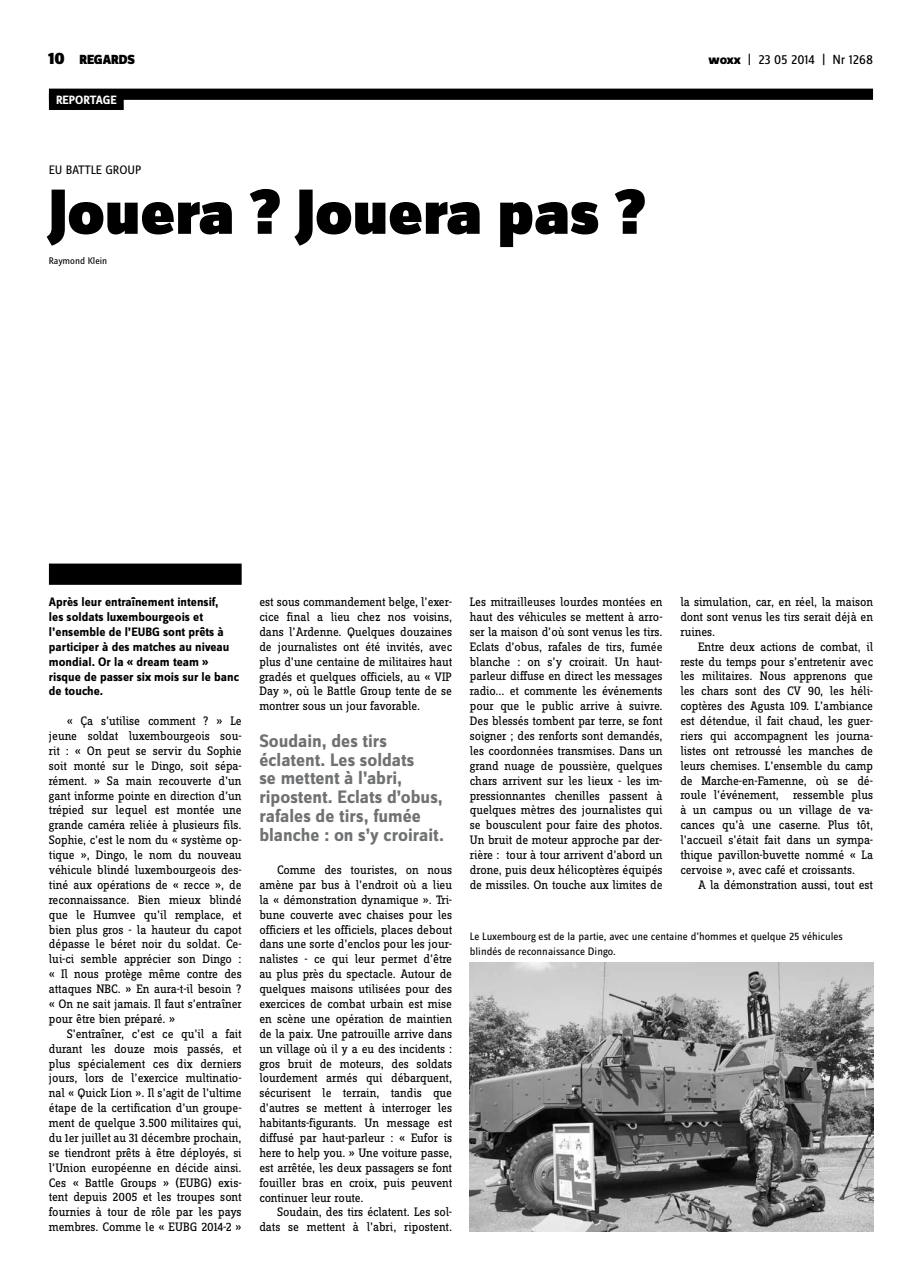
<style>
.page{position:relative;width:922px;height:1276px;background:#fff}
.page>*{position:absolute;margin:0;border:0;box-sizing:border-box;transform-origin:0 0}
.t1{font:900 66.25px "Zine Sans Dis";color:#000}
.t2{font:700 18.75px/18.8px "Zine Sans Dis";color:#707172}
.t3{font:13.75px "Zine Sans Dis";letter-spacing:-.01em;color:#000}
.t4{font:900 13.75px "Zine Sans Dis";letter-spacing:-.01em;color:#000}
.t5{font:12.75px/14.9px "Zine Slab Dis";color:#000;text-align:justify}
.t6{font:700 12.75px/14.9px "Zine Sans Dis";color:#000}
.t7{font:12.75px "Zine Sans Dis";letter-spacing:-.01em;color:#000}
.t8{font:700 12.5px "Zine Sans Dis";color:#fff}
.t9{font:11.25px/14.9px "Zine Sans Dis";color:#000}
.t10{font:10px "Zine Sans Dis";color:#000}
.s1{font-size:17.5px}
.s2{font-weight:800}
</style>
<div class="page">
<div style="left:49px;top:89px;width:823px;height:11px;background:#000"></div>
<div style="left:49px;top:94px;width:75px;height:16px;background:#000"></div>
<div style="left:49px;top:563px;width:192px;height:22px;background:#000"></div>
<img style="left:469px;top:962px;width:403px;height:269px">
<p class="t4" style="left:48px;top:53px;width:88px"><span class="s1">10</span> REGARDS</p>
<p class="t3" style="left:708px;top:53px;width:166px"><span class="s2">woxx</span> | 23 05 2014 | Nr 1268</p>
<p class="t8" style="left:56px;top:93px;width:62px">REPORTAGE</p>
<p class="t7" style="left:49px;top:163px;width:94px">EU BATTLE GROUP</p>
<h1 class="t1" style="left:49px;top:177px;width:599px">Jouera ? Jouera pas ?</h1>
<p class="t10" style="left:49px;top:255px;width:60px">Raymond Klein</p>
<p class="t6" style="left:49px;top:595px;width:192px">Après leur entraînement intensif,<br>les soldats luxembourgeois et l’ensemble de l’EUBG sont prêts à participer à des matches au niveau mondial. Or la « dream team » risque de passer six mois sur le banc de touche.</p>
<p class="t5" style="left:49px;top:714px;width:194px;text-indent:18px">« Ça s’utilise comment ? » Le jeune soldat luxembourgeois sou&shy;rit : « On peut se servir du Sophie soit monté sur le Dingo, soit sépa&shy;rément. » Sa main recouverte d’un gant informe pointe en direction d’un trépied sur lequel est montée une grande caméra reliée à plusieurs fils.<br>Sophie, c’est le nom du « système op&shy;tique », Dingo, le nom du nouveau véhicule blindé luxembourgeois des&shy;tiné aux opérations de « recce », de reconnaissance. Bien mieux blindé que le Humvee qu’il remplace, et bien plus gros - la hauteur du capot dépasse le béret noir du soldat. Ce&shy;lui-ci semble apprécier son Dingo : « Il nous protège même contre des attaques NBC. » En aura-t-il besoin ? « On ne sait jamais. Il faut s’entraîner pour être bien préparé. »</p>
<p class="t5" style="left:49px;top:1027px;width:194px;text-indent:18px">S’entraîner, c’est ce qu’il a fait durant les douze mois passés, et plus spécialement ces dix derniers jours, lors de l’exercice multinatio&shy;nal « Quick Lion ». Il s’agit de l’ultime étape de la certification d’un groupe&shy;ment de quelque 3.500 militaires qui, du 1er juillet au 31 décembre prochain, se tiendront prêts à être déployés, si l’Union européenne en décide ainsi.<br>Ces « Battle Groups » (EUBG) exis&shy;tent depuis 2005 et les troupes sont fournies à tour de rôle par les pays membres. Comme le « EUBG 2014-2 »</p>
<p class="t5" style="left:259px;top:595px;width:194px">est sous commandement belge, l’exer&shy;cice final a lieu chez nos voisins, dans l’Ardenne. Quelques douzaines de journalistes ont été invités, avec plus d’une centaine de militaires haut gradés et quelques officiels, au « VIP Day », où le Battle Group tente de se montrer sous un jour favorable.</p>
<h2 class="t2" style="left:259px;top:732px;width:186px">Soudain, des tirs éclatent. Les soldats<br>se mettent à l’abri, ripostent. Eclats d’obus, rafales de tirs, fumée blanche : on s’y croirait.</h2>
<p class="t5" style="left:259px;top:863px;width:194px;text-indent:18px">Comme des touristes, on nous amène par bus à l’endroit où a lieu la « démonstration dynamique ». Tri&shy;bune couverte avec chaises pour les officiers et les officiels, places debout dans une sorte d’enclos pour les jour&shy;nalistes - ce qui leur permet d’être au plus près du spectacle. Autour de quelques maisons utilisées pour des exercices de combat urbain est mise en scène une opération de maintien de la paix. Une patrouille arrive dans un village où il y a eu des incidents : gros bruit de moteurs, des soldats lourdement armés qui débarquent, sécurisent le terrain, tandis que d’autres se mettent à interroger les habitants-figurants. Un message est diffusé par haut-parleur : « Eufor is here to help you. » Une voiture passe, est arrêtée, les deux passagers se font fouiller bras en croix, puis peuvent continuer leur route.</p>
<p class="t5" style="left:259px;top:1205px;width:194px;text-align:right">Soudain, des tirs éclatent. Les sol&shy;dats se mettent à l’abri, ripostent.</p>
<p class="t5" style="left:469px;top:595px;width:194px">Les mitrailleuses lourdes montées en haut des véhicules se mettent à arro&shy;ser la maison d’où sont venus les tirs.<br>Eclats d’obus, rafales de tirs, fumée blanche : on s’y croirait. Un haut&shy;parleur diffuse en direct les messages radio... et commente les événements pour que le public arrive à suivre.<br>Des blessés tombent par terre, se font soigner ; des renforts sont demandés, les coordonnées transmises. Dans un grand nuage de poussière, quelques chars arrivent sur les lieux - les im&shy;pressionnantes chenilles passent à quelques mètres des journalistes qui se bousculent pour faire des photos.<br>Un bruit de moteur approche par der&shy;rière : tour à tour arrivent d’abord un drone, puis deux hélicoptères équipés de missiles. On touche aux limites de</p>
<p class="t5" style="left:680px;top:595px;width:194px">la simulation, car, en réel, la maison dont sont venus les tirs serait déjà en ruines.</p>
<p class="t5" style="left:680px;top:640px;width:194px;text-indent:18px">Entre deux actions de combat, il reste du temps pour s’entretenir avec les militaires. Nous apprenons que les chars sont des CV 90, les héli&shy;coptères des Agusta 109. L’ambiance est détendue, il fait chaud, les guer&shy;riers qui accompagnent les journa&shy;listes ont retroussé les manches de leurs chemises. L’ensemble du camp de Marche-en-Famenne, où se dé&shy;roule l’événement, ressemble plus à un campus ou un village de va&shy;cances qu’à une caserne. Plus tôt, l’accueil s’était fait dans un sympa&shy;thique pavillon-buvette nommé « La cervoise », avec café et croissants.</p>
<p class="t5" style="left:698px;top:878px;width:176px">A la démonstration aussi, tout est</p>
<p class="t9" style="left:469px;top:929px;width:374px">Le Luxembourg est de la partie, avec une centaine d’hommes et quelque 25 véhicules blindés de reconnaissance Dingo.</p>
</div>
